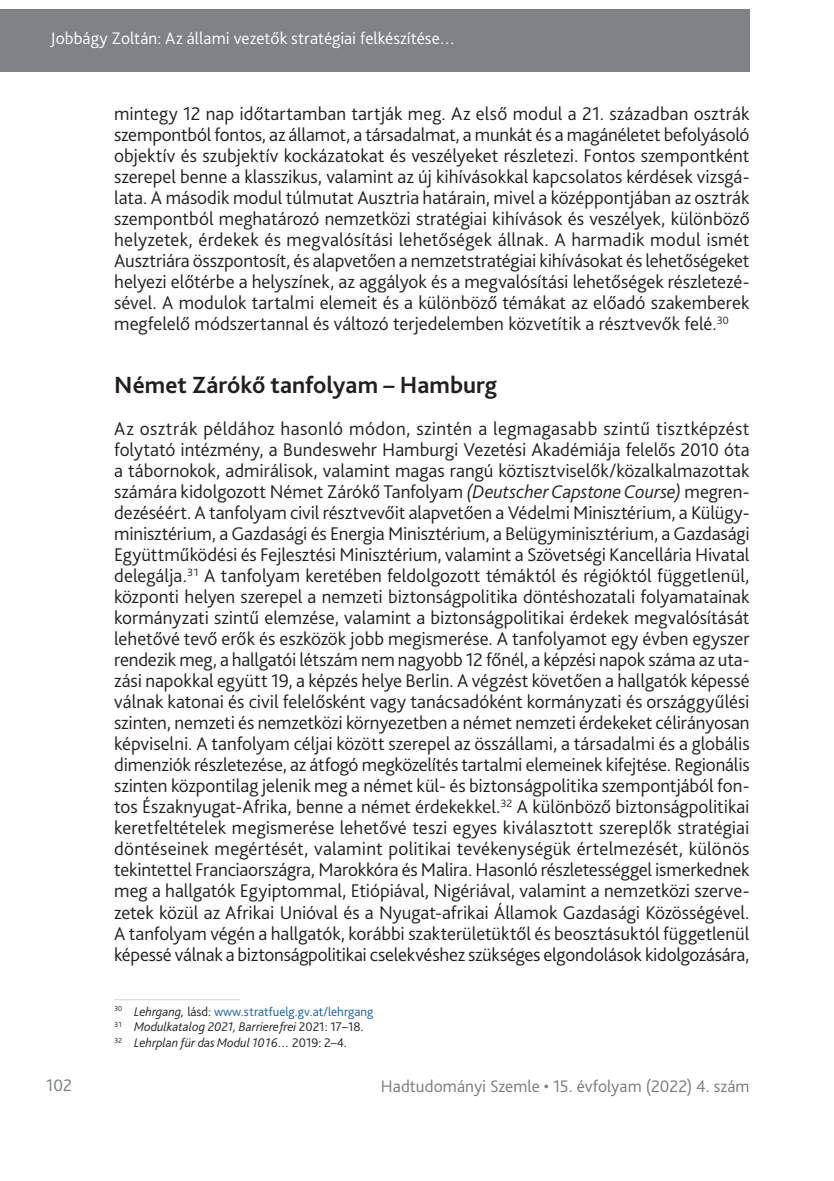
<style>
.page{position:relative;width:834px;height:1181px;background:#fff}
.page>*{position:absolute;margin:0;border:0;box-sizing:border-box;transform-origin:0 0}
._1_1__Head{font:700 24.5px "Bliss Pro";color:#231f20}
._2__Body_1st_paragra{font:300 19.25px/21px "Bliss Pro";color:#231f20;text-align:justify}
.t1{font:300 17.5px "Bliss Pro";letter-spacing:.01em;color:#fff}
.t2{font:300 17.5px "Bliss Pro";letter-spacing:.005em;color:#767a7c}
.Lábjegyzet{font:italic 300 13.12px "Bliss Pro";color:#231f20}
.Lábjegyzet-2{font:300 13.12px "Bliss Pro";color:#175d9e}
.s1{font-style:italic}
.s2{font-style:italic;color:#231f20}
.s3{color:#231f20}
.s4{font-style:normal}
</style>
<div class="page">
<div style="left:0;top:9px;width:749px;height:63px;background:#808285"></div>
<hr style="left:114px;top:999px;width:126px;height:1px;background:#d1d2d4">
<p class="t1" style="left:51px;top:27px;width:406px">Jobbágy Zoltán: Az állami vezetők stratégiai felkészítése…</p>
<p class="_2__Body_1st_paragra" style="left:114px;top:103px;width:637px">mintegy 12 nap időtartamban tartják meg. Az első modul a -21. században osztrák szempontból fontos, az államot, a társadalmat, a munkát és a magánéletet befolyásoló objektív és szubjektív kockázatokat és veszélyeket részletezi. Fontos szempontként szerepel benne a klasszikus, valamint az új kihívásokkal kapcsolatos kérdések vizsgá&shy;lata. A második modul túlmutat Ausztria határain, mivel a középpontjában az osztrák szempontból meghatározó nemzetközi stratégiai kihívások és veszélyek, különböző helyzetek, érdekek és megvalósítási lehetőségek állnak. A harmadik modul ismét Ausztriára összpontosít, és alapvetően a nemzetstratégiai kihívásokat és lehetőségeket helyezi előtérbe a helyszínek, az aggályok és a megvalósítási lehetőségek részletezé&shy;sével. A modulok tartalmi elemeit és a különböző témákat az előadó szakemberek megfelelő módszertannal és változó terjedelemben közvetítik a résztvevők felé.<sup>30</sup></p>
<p class="_1_1__Head" style="left:114px;top:370px;width:384px">Német Zárókő tanfolyam – Hamburg</p>
<p class="_2__Body_1st_paragra" style="left:114px;top:418px;width:637px">Az osztrák példához hasonló módon, szintén a legmagasabb szintű tisztképzést folytató intézmény, a Bundeswehr Hamburgi Vezetési Akadémiája felelős 2010 óta a tábornokok, admirálisok, valamint magas rangú köztisztviselők/közalkalmazottak számára kidolgozott Német Zárókő Tanfolyam <span class="s1">(Deutscher Capstone Course)</span> megren&shy;dezéséért. A tanfolyam civil résztvevőit alapvetően a Védelmi Minisztérium, a Külügy&shy;minisztérium, a Gazdasági és Energia Minisztérium, a Belügyminisztérium, a Gazdasági Együttműködési és Fejlesztési Minisztérium, valamint a Szövetségi Kancellária Hivatal delegálja.<sup>31</sup> A tanfolyam keretében feldolgozott témáktól és régióktól függetlenül, központi helyen szerepel a nemzeti biztonságpolitika döntéshozatali folyamatainak kormányzati szintű elemzése, valamint a biztonságpolitikai érdekek megvalósítását lehetővé tevő erők és eszközök jobb megismerése. A tanfolyamot egy évben egyszer rendezik meg, a hallgatói létszám nem nagyobb 12 főnél, a képzési napok száma az uta&shy;zási napokkal együtt 19, a képzés helye Berlin. A végzést követően a hallgatók képessé válnak katonai és civil felelősként vagy tanácsadóként kormányzati és országgyűlési szinten, nemzeti és nemzetközi környezetben a német nemzeti érdekeket célirányosan képviselni. A tanfolyam céljai között szerepel az összállami, a társadalmi és a globális dimenziók részletezése, az átfogó megközelítés tartalmi elemeinek kifejtése. Regionális szinten központilag jelenik meg a német kül- és biztonságpolitika szempontjából fon&shy;tos Északnyugat-Afrika, benne a német érdekekkel.<sup>32</sup> A különböző biztonságpolitikai keretfeltételek megismerése lehetővé teszi egyes kiválasztott szereplők stratégiai döntéseinek megértését, valamint politikai tevékenységük értelmezését, különös tekintettel Franciaországra, Marokkóra és Malira. Hasonló részletességgel ismerkednek meg a hallgatók Egyiptommal, Etiópiával, Nigériával, valamint a nemzetközi szerve&shy;zetek közül az Afrikai Unióval és a Nyugat-afrikai Államok Gazdasági Közösségével.<br>A tanfolyam végén a hallgatók, korábbi szakterületüktől és beosztásuktól függetlenül képessé válnak a biztonságpolitikai cselekvéshez szükséges elgondolások kidolgozására,</p>
<p class="Lábjegyzet-2" style="left:114px;top:1003px;width:260px"><sup>30</sup> <span class="s2">Lehrgang,</span> <span class="s3">lásd:</span> www.stratfuelg.gv.at/lehrgang</p>
<p class="Lábjegyzet" style="left:114px;top:1018px;width:251px"><sup>31</sup> Modulkatalog 2021, Barrierefrei <span class="s4">2021: 17–18.</span></p>
<p class="Lábjegyzet" style="left:114px;top:1034px;width:234px"><sup>32</sup> Lehrplan für das Modul 1016… <span class="s4">2019: 2–4.</span></p>
<p class="t2" style="left:46px;top:1074px;width:27px">102</p>
<p class="t2" style="left:381px;top:1075px;width:370px">Hadtudományi Szemle • 15. évfolyam (2022) 4. szám</p>
</div>
